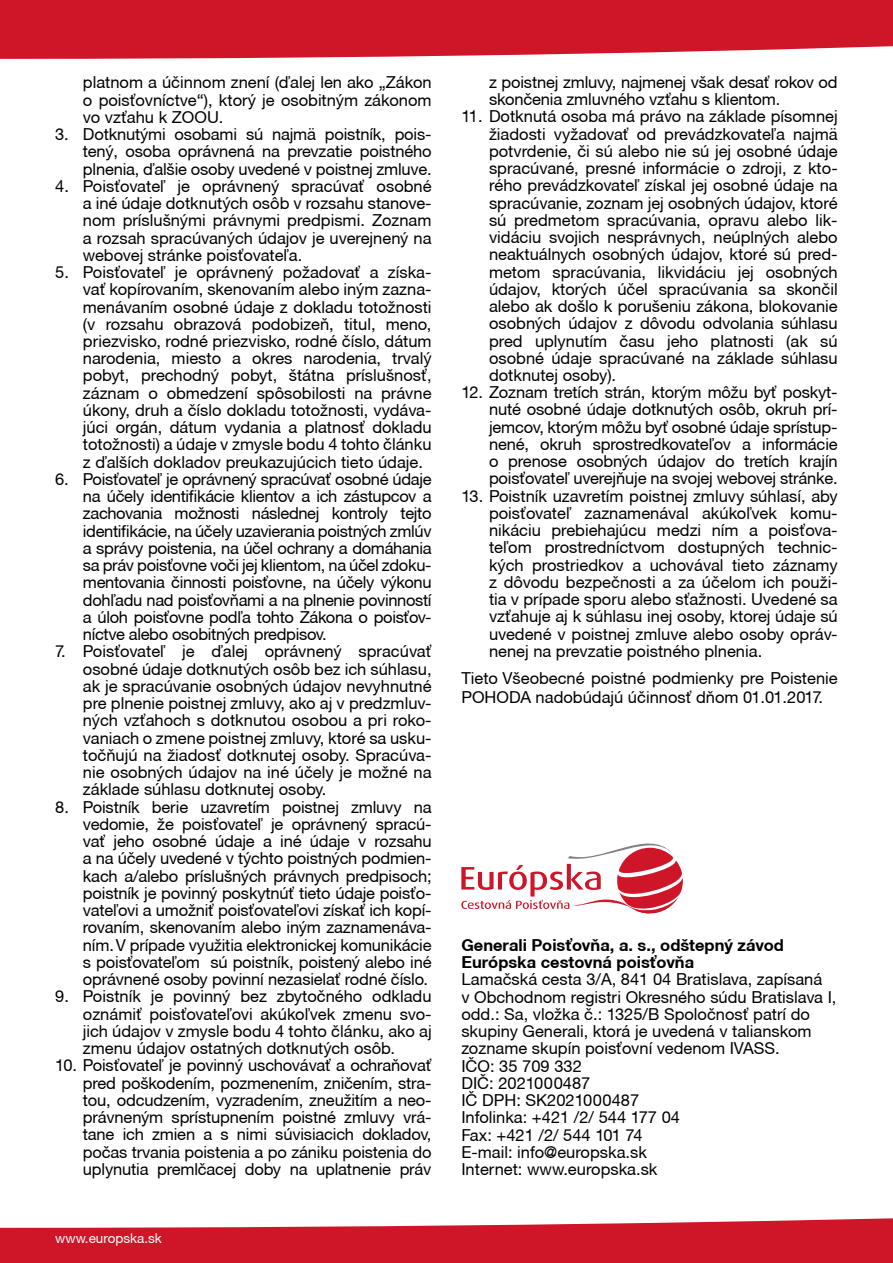
<style>
.page{position:relative;width:893px;height:1263px;background:#fff}
.page>*{position:absolute;margin:0;border:0;box-sizing:border-box;transform-origin:0 0}
.t1{font:16.5px/17.2px "Helvetica Neue CE";color:#000;text-align:justify}
.t2{font:700 16.5px/17.2px "Helvetica Neue CE";color:#000}
.t3{font:13.5px "Helvetica Neue CE";color:#fff}
</style>
<div class="page">
<svg style="left:0;top:0;width:893px;height:59px;background:#d12637"></svg>
<svg style="left:0;top:1218px;width:893px;height:45px;background:#d53848"></svg>
<svg style="left:461px;top:843px;width:222px;height:71px"></svg>
<p class="t1" style="left:83px;top:74px;width:350px">platnom a účinnom znení (ďalej len ako „Zákon o poisťovníctve“), ktorý je osobitným zákonom vo vzťahu k ZOOU.</p>
<p class="t1" style="left:83px;top:126px;width:350px;text-indent:-28px">3. Dotknutými osobami sú najmä poistník, pois&shy;tený, osoba oprávnená na prevzatie poistného plnenia, ďalšie osoby uvedené v poistnej zmluve.</p>
<p class="t1" style="left:83px;top:177px;width:350px;text-indent:-28px">4. Poisťovateľ je oprávnený spracúvať osobné a iné údaje dotknutých osôb v rozsahu stanove&shy;nom príslušnými právnymi predpismi. Zoznam a rozsah spracúvaných údajov je uverejnený na webovej stránke poisťovateľa.</p>
<p class="t1" style="left:83px;top:264px;width:350px;text-indent:-28px">5. Poisťovateľ je oprávnený požadovať a získa&shy;vať kopírovaním, skenovaním alebo iným zazna&shy;menávaním osobné údaje z dokladu totožnosti (v rozsahu obrazová podobizeň, titul, meno, priezvisko, rodné priezvisko, rodné číslo, dátum narodenia, miesto a okres narodenia, trvalý pobyt, prechodný pobyt, štátna príslušnosť, záznam o obmedzení spôsobilosti na právne úkony, druh a číslo dokladu totožnosti, vydáva&shy;júci orgán, dátum vydania a platnosť dokladu totožnosti) a údaje v zmysle bodu 4 tohto článku z ďalších dokladov preukazujúcich tieto údaje.</p>
<p class="t1" style="left:83px;top:471px;width:350px;text-indent:-28px">6. Poisťovateľ je oprávnený spracúvať osobné údaje na účely identifikácie klientov a ich zástupcov a zachovania možnosti následnej kontroly tejto identifikácie, na účely uzavierania poistných zmlúv a správy poistenia, na účel ochrany a domáhania sa práv poisťovne voči jej klientom, na účel zdoku&shy;mentovania činnosti poisťovne, na účely výkonu dohľadu nad poisťovňami a na plnenie povinností a úloh poisťovne podľa tohto Zákona o poisťov&shy;níctve alebo osobitných predpisov.</p>
<p class="t1" style="left:83px;top:643px;width:350px;text-indent:-28px">7. Poisťovateľ je ďalej oprávnený spracúvať osobné údaje dotknutých osôb bez ich súhlasu, ak je spracúvanie osobných údajov nevyhnutné pre plnenie poistnej zmluvy, ako aj v predzmluv&shy;ných vzťahoch s dotknutou osobou a pri roko&shy;vaniach o zmene poistnej zmluvy, ktoré sa usku&shy;točňujú na žiadosť dotknutej osoby. Spracúva&shy;nie osobných údajov na iné účely je možné na základe súhlasu dotknutej osoby.</p>
<p class="t1" style="left:83px;top:798px;width:350px;text-indent:-28px">8. Poistník berie uzavretím poistnej zmluvy na vedomie, že poisťovateľ je oprávnený spracú&shy;vať jeho osobné údaje a iné údaje v rozsahu a na účely uvedené v týchto poistných podmien&shy;kach a/alebo príslušných právnych predpisoch; poistník je povinný poskytnúť tieto údaje poisťo&shy;vateľovi a umožniť poisťovateľovi získať ich kopí&shy;rovaním, skenovaním alebo iným zaznamenáva&shy;ním. V prípade využitia elektronickej komunikácie s poisťovateľom sú poistník, poistený alebo iné oprávnené osoby povinní nezasielať rodné číslo.</p>
<p class="t1" style="left:83px;top:988px;width:350px;text-indent:-28px">9. Poistník je povinný bez zbytočného odkladu oznámiť poisťovateľovi akúkoľvek zmenu svo&shy;jich údajov v zmysle bodu 4 tohto článku, ako aj zmenu údajov ostatných dotknutých osôb.</p>
<p class="t1" style="left:83px;top:1057px;width:350px;text-indent:-28px">10. Poisťovateľ je povinný uschovávať a ochraňovať pred poškodením, pozmenením, zničením, stra&shy;tou, odcudzením, vyzradením, zneužitím a neo&shy;právneným sprístupnením poistné zmluvy vrá&shy;tane ich zmien a s nimi súvisiacich dokladov, počas trvania poistenia a po zániku poistenia do uplynutia premlčacej doby na uplatnenie práv</p>
<p class="t3" style="left:55px;top:1230px;width:108px">www.europska.sk</p>
<p class="t1" style="left:489px;top:73px;width:350px">z poistnej zmluvy, najmenej však desať rokov od skončenia zmluvného vzťahu s klientom.</p>
<p class="t1" style="left:489px;top:108px;width:350px;text-indent:-28px">11. Dotknutá osoba má právo na základe písomnej žiadosti vyžadovať od prevádzkovateľa najmä potvrdenie, či sú alebo nie sú jej osobné údaje spracúvané, presné informácie o zdroji, z kto&shy;rého prevádzkovateľ získal jej osobné údaje na spracúvanie, zoznam jej osobných údajov, ktoré sú predmetom spracúvania, opravu alebo lik&shy;vidáciu svojich nesprávnych, neúplných alebo neaktuálnych osobných údajov, ktoré sú pred&shy;metom spracúvania, likvidáciu jej osobných údajov, ktorých účel spracúvania sa skončil alebo ak došlo k porušeniu zákona, blokovanie osobných údajov z dôvodu odvolania súhlasu pred uplynutím času jeho platnosti (ak sú osobné údaje spracúvané na základe súhlasu dotknutej osoby).</p>
<p class="t1" style="left:489px;top:384px;width:350px;text-indent:-28px">12. Zoznam tretích strán, ktorým môžu byť poskyt&shy;nuté osobné údaje dotknutých osôb, okruh prí&shy;jemcov, ktorým môžu byť osobné údaje sprístup&shy;nené, okruh sprostredkovateľov a informácie o prenose osobných údajov do tretích krajín poisťovateľ uverejňuje na svojej webovej stránke.</p>
<p class="t1" style="left:489px;top:487px;width:350px;text-indent:-28px">13. Poistník uzavretím poistnej zmluvy súhlasí, aby poisťovateľ zaznamenával akúkoľvek komu&shy;nikáciu prebiehajúcu medzi ním a poisťova&shy;teľom prostredníctvom dostupných technic&shy;kých prostriedkov a uchovával tieto záznamy z dôvodu bezpečnosti a za účelom ich použi&shy;tia v prípade sporu alebo sťažnosti. Uvedené sa vzťahuje aj k súhlasu inej osoby, ktorej údaje sú uvedené v poistnej zmluve alebo osoby opráv&shy;nenej na prevzatie poistného plnenia.</p>
<p class="t1" style="left:461px;top:669px;width:378px;line-height:18.3px">Tieto Všeobecné poistné podmienky pre Poistenie<br>POHODA nadobúdajú účinnosť dňom 01.01.2017.</p>
<p class="t2" style="left:461px;top:936px;width:324px">Generali Poisťovňa, a. s., odštepný závod<br>Európska cestovná poisťovňa</p>
<p class="t1" style="left:461px;top:971px;width:377px;text-align:left">Lamačská cesta 3/A, 841 04 Bratislava, zapísaná<br>v Obchodnom registri Okresného súdu Bratislava I, odd.: Sa, vložka č.: 1325/B Spoločnosť patrí do skupiny Generali, ktorá je uvedená v talianskom zozname skupín poisťovní vedenom IVASS.<br>IČO: 35 709 332<br>DIČ: 2021000487<br>IČ DPH: SK2021000487<br>Infolinka: +421 /2/ 544 177 04<br>Fax: +421 /2/ 544 101 74<br>E-mail: info@europska.sk<br>Internet: www.europska.sk</p>
</div>
